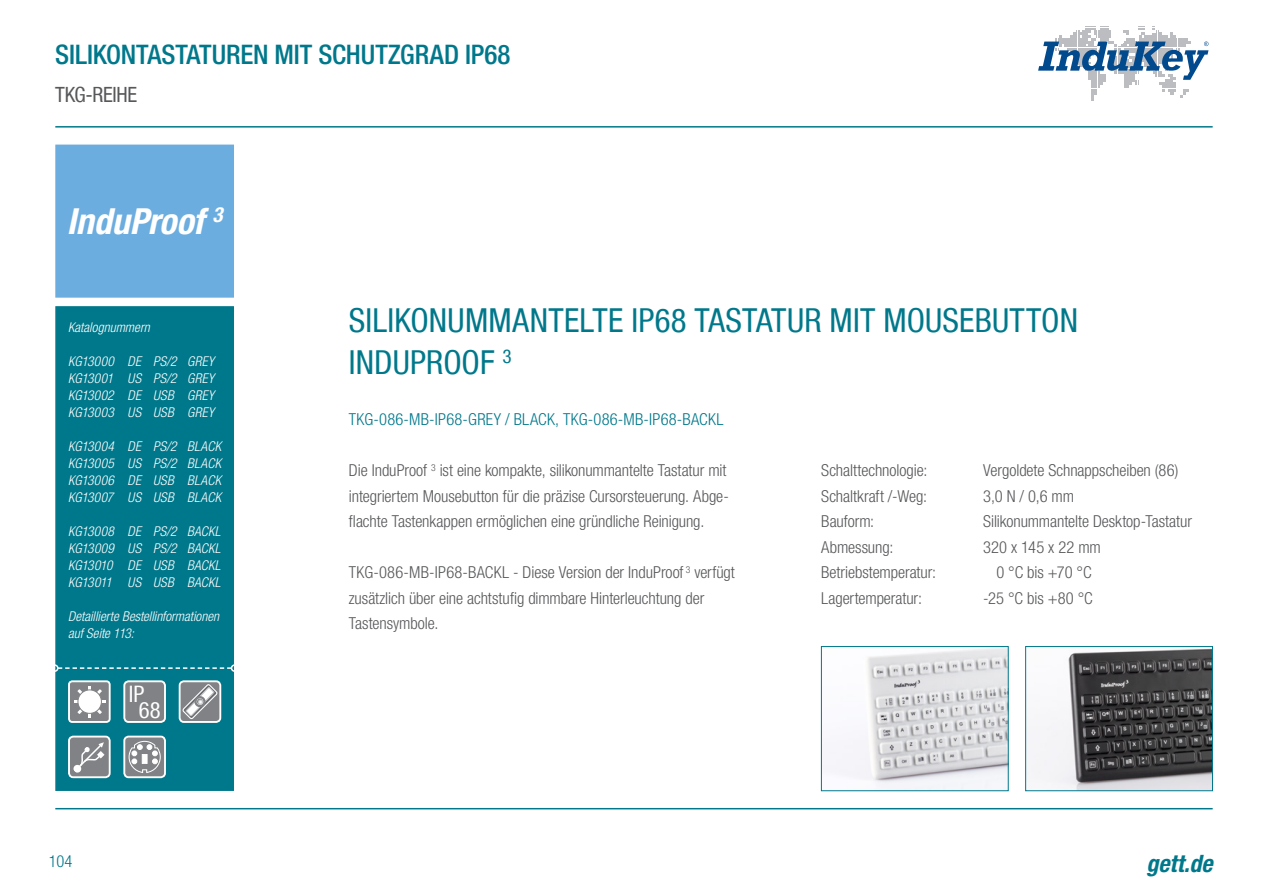
<style>
.page{position:relative;width:1268px;height:893px;background:#fff}
.page>*{position:absolute;margin:0;border:0;box-sizing:border-box;transform-origin:0 0}
.t1{font:italic 700 condensed 36px "Helvetica Neue LT Pro";letter-spacing:-.005em;color:#fff}
.t2{font:condensed 33px/42.5px "Helvetica Neue LT Com";letter-spacing:.005em;color:#00788b}
.t3{font:500 condensed 27px "Helvetica Neue LT Com";letter-spacing:-.005em;color:#00788b}
.t4{font:italic 700 condensed 24px "Helvetica Neue LT Pro";color:#00788b}
.t5{font:condensed 22.65px "Helvetica Neue LT Com";color:#fff}
.t6{font:condensed 21px "Helvetica Neue LT Com";letter-spacing:-.015em;color:#57585a}
.t7{font:300 condensed 16.5px/25.5px "Helvetica Neue LT Com";letter-spacing:-.005em;color:#57585a}
.t8{font:300 condensed 16.5px "Helvetica Neue LT Com";letter-spacing:.015em;color:#00788b}
.t9{font:italic 300 condensed 13.5px/17px "Helvetica Neue LT Com";letter-spacing:.005em;color:#fff;text-align:justify}
</style>
<div class="page">
<hr style="left:55px;top:126px;width:1157px;height:2px;background:#00788b">
<hr style="left:55px;top:808px;width:1157px;height:1px;background:#00788b">
<div style="left:55px;top:306px;width:179px;height:485px;background:#00788b;border:2px solid #00788b"></div>
<div style="left:56px;top:145px;width:177px;height:152px;background:#6caddf"></div>
<div style="left:55px;top:145px;width:179px;height:153px;border:2px solid #6caddf"></div>
<img style="left:1027px;top:648px;width:183px;height:141px">
<div style="left:1025px;top:646px;width:187px;height:145px;border:1px solid #00788b"></div>
<img style="left:823px;top:648px;width:183px;height:141px">
<div style="left:821px;top:646px;width:187px;height:145px;border:1px solid #00788b"></div>
<svg style="left:59px;top:667px;width:172px;height:2px"></svg>
<div style="left:51px;top:664px;width:8px;height:8px;border:2px solid #fff;border-radius:50%"></div>
<div style="left:231px;top:664px;width:7px;height:8px;border:2px solid #fff;border-radius:50%"></div>
<svg style="left:1038px;top:28px;width:171px;height:73px"></svg>
<div style="left:124px;top:737px;width:41px;height:40px;background:#808285;border-radius:4px"></div>
<div style="left:123px;top:736px;width:43px;height:42px;border:2px solid #fff;border-radius:4px"></div>
<svg style="left:128px;top:741px;width:33px;height:32px"></svg>
<div style="left:142px;top:754px;width:5px;height:10px;background:#fff"></div>
<div style="left:69px;top:737px;width:41px;height:40px;background:#808285;border-radius:4px"></div>
<div style="left:68px;top:736px;width:43px;height:42px;border:2px solid #fff;border-radius:4px"></div>
<svg style="left:73px;top:742px;width:31px;height:31px"></svg>
<div style="left:180px;top:681px;width:40px;height:41px;background:#808285;border-radius:4px"></div>
<div style="left:179px;top:680px;width:42px;height:43px;border:2px solid #fff;border-radius:4px"></div>
<svg style="left:182px;top:684px;width:36px;height:37px"></svg>
<div style="left:124px;top:681px;width:41px;height:41px;background:#808285;border-radius:4px"></div>
<div style="left:123px;top:680px;width:43px;height:43px;border:2px solid #fff;border-radius:4px"></div>
<div style="left:69px;top:681px;width:41px;height:41px;background:#808285;border-radius:3px"></div>
<div style="left:68px;top:680px;width:43px;height:43px;border:2px solid #fff;border-radius:3px"></div>
<svg style="left:74px;top:686px;width:32px;height:32px"></svg>
<div style="left:78px;top:690px;width:23px;height:23px;background:#fff;border-radius:50%"></div>
<div style="left:78px;top:689px;width:24px;height:25px;border:1px solid #808285;border-radius:50%"></div>
<h3 class="t3" style="left:55px;top:38px;width:456px">SILIKONTASTATUREN MIT SCHUTZGRAD IP68</h3>
<p class="t6" style="left:55px;top:82px;width:83px">TKG-REIHE</p>
<h1 class="t1" style="left:67px;top:200px;width:157px">InduProof <sup>3</sup></h1>
<p class="t9" style="left:68px;top:318px;width:83px">Katalognummern</p>
<p class="t9" style="left:68px;top:352px;width:148px">KG13000 DE PS/2 GREY KG13001 US PS/2 GREY KG13002 DE USB GREY KG13003 US USB GREY</p>
<p class="t9" style="left:68px;top:437px;width:155px">KG13004 DE PS/2 BLACK KG13005 US PS/2 BLACK KG13006 DE USB BLACK KG13007 US USB BLACK</p>
<p class="t9" style="left:68px;top:522px;width:154px">KG13008 DE PS/2 BACKL KG13009 US PS/2 BACKL KG13010 DE USB BACKL KG13011 US USB BACKL</p>
<p class="t9" style="left:68px;top:608px;width:153px">Detaillierte Bestellinformationen auf Seite 113:</p>
<h3 class="t5" style="left:129px;top:680px;width:17px">IP</h3>
<h3 class="t5" style="left:139px;top:696px;width:23px">68</h3>
<h2 class="t2" style="left:349px;top:298px;width:730px">SILIKONUMMANTELTE IP68 TASTATUR MIT MOUSEBUTTON<br>INDUPROOF <sup>3</sup></h2>
<p class="t8" style="left:349px;top:410px;width:376px">TKG-086-MB-IP68-GREY / BLACK, TKG-086-MB-IP68-BACKL</p>
<p class="t7" style="left:349px;top:458px;width:381px">Die InduProof <sup>3</sup> ist eine kompakte, silikonummantelte Tastatur mit integriertem Mousebutton für die präzise Cursorsteuerung. Abge&shy;flachte Tastenkappen ermöglichen eine gründliche Reinigung.</p>
<p class="t7" style="left:349px;top:560px;width:387px">TKG-086-MB-IP68-BACKL - Diese Version der InduProof <sup>3</sup> verfügt zusätzlich über eine achtstufig dimmbare Hinterleuchtung der<br>Tastensymbole.</p>
<p class="t7" style="left:821px;top:458px;width:108px">Schalttechnologie:</p>
<p class="t7" style="left:983px;top:458px;width:196px">Vergoldete Schnappscheiben (86)</p>
<p class="t7" style="left:821px;top:483px;width:107px">Schaltkraft /-Weg:</p>
<p class="t7" style="left:983px;top:483px;width:92px">3,0 N / 0,6 mm</p>
<p class="t7" style="left:821px;top:509px;width:55px">Bauform:</p>
<p class="t7" style="left:983px;top:509px;width:210px">Silikonummantelte Desktop-Tastatur</p>
<p class="t7" style="left:821px;top:534px;width:74px">Abmessung:</p>
<p class="t7" style="left:983px;top:534px;width:119px">320 x 145 x 22 mm</p>
<p class="t7" style="left:821px;top:560px;width:117px">Betriebstemperatur:</p>
<p class="t7" style="left:996px;top:560px;width:97px">0 °C bis +70 °C</p>
<p class="t7" style="left:821px;top:585px;width:102px">Lagertemperatur:</p>
<p class="t7" style="left:983px;top:585px;width:111px">-25 °C bis +80 °C</p>
<p class="t8" style="left:49px;top:851px;width:25px">104</p>
<h3 class="t4" style="left:1146px;top:849px;width:68px">gett.de</h3>
</div>
